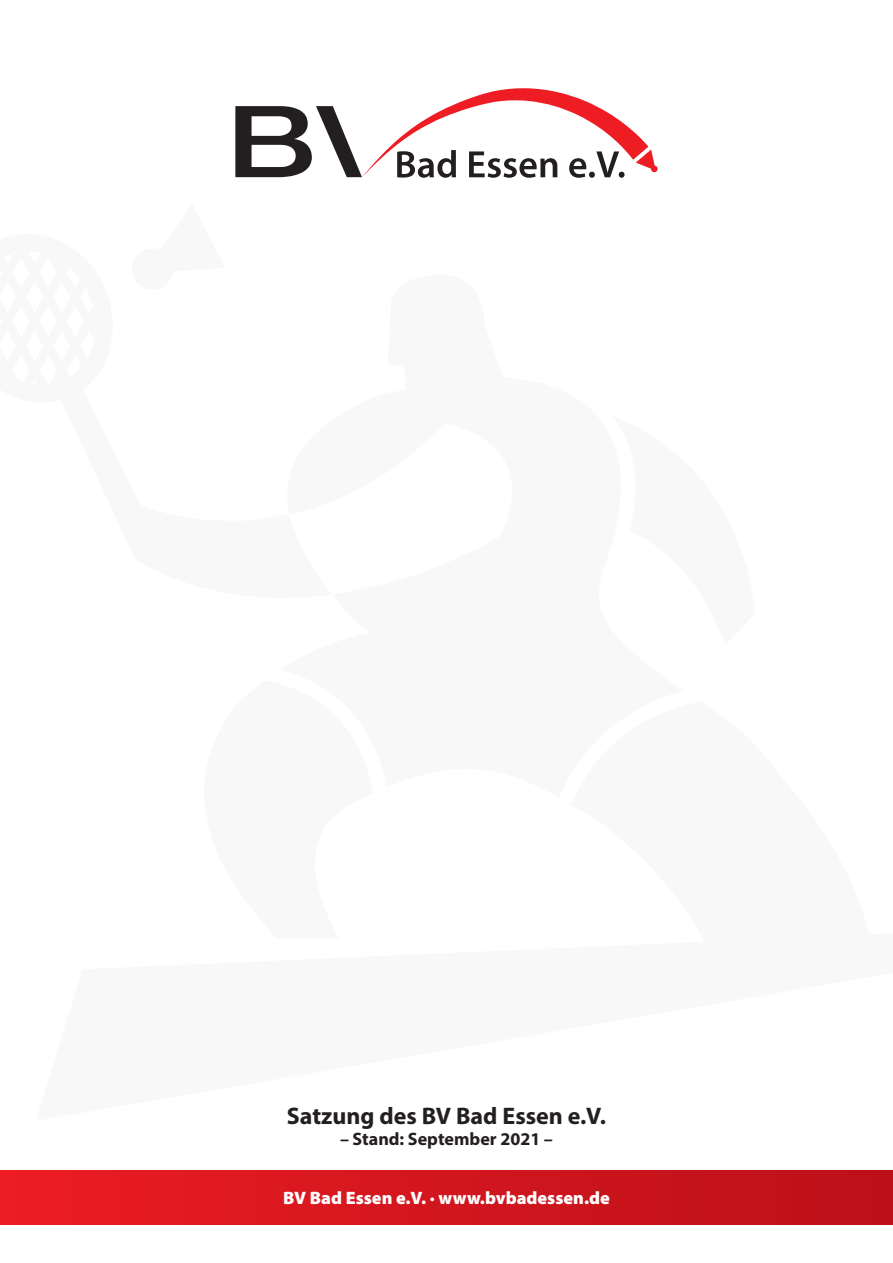
<style>
.page{position:relative;width:893px;height:1263px;background:#fff}
.page>*{position:absolute;margin:0;border:0;box-sizing:border-box;transform-origin:0 0}
.t1{font:700 24px "Myriad Pro";color:#231f20}
.t2{font:900 18px "Myriad Pro";color:#fff}
.t3{font:700 18px "Myriad Pro";color:#231f20}
</style>
<div class="page">
<svg style="left:235px;top:88px;width:423px;height:90px"></svg>
<div style="left:0;top:1171px;width:893px;height:53px;background:linear-gradient(to right,#ec1c23,#ba1018)"></div>
<h1 class="t1" style="left:287px;top:1100px;width:321px">Satzung des BV Bad Essen e.V.</h1>
<p class="t3" style="left:340px;top:1127px;width:214px">– Stand: September 2021 –</p>
<p class="t2" style="left:283px;top:1186px;width:328px">BV Bad Essen e.V. · www.bvbadessen.de</p>
</div>
